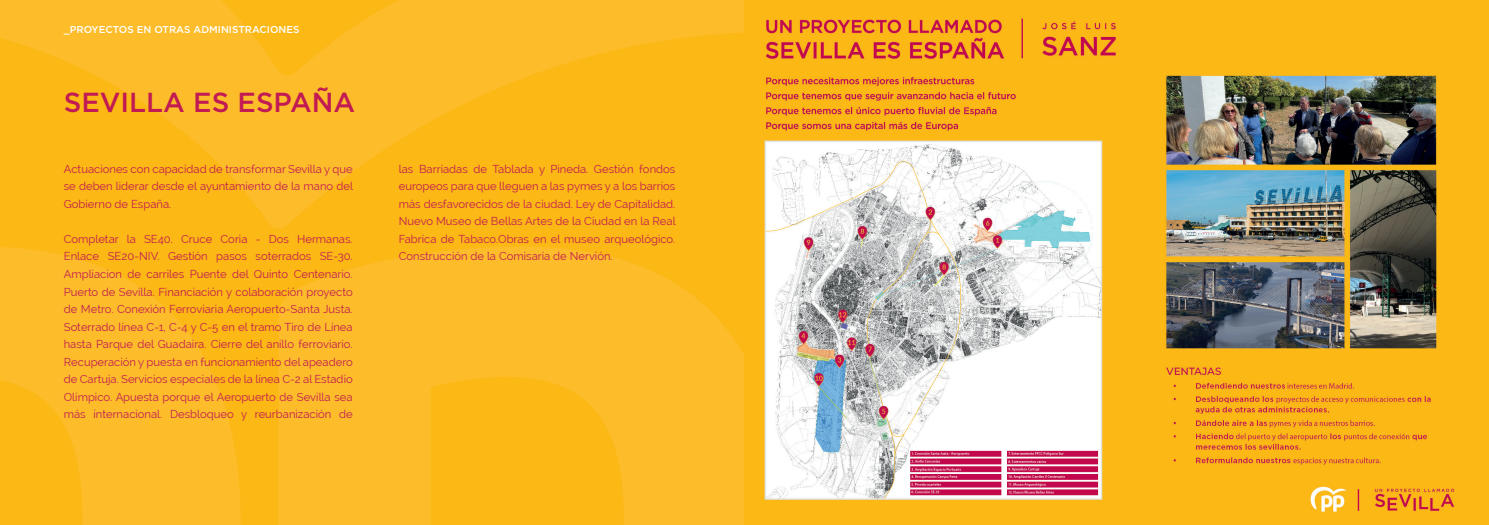
<style>
.page{position:relative;width:1489px;height:525px;background:#fff}
.page>*{position:absolute;margin:0;border:0;box-sizing:border-box;transform-origin:0 0}
.t1{font:500 27.5px "Gotham";color:#c21a53}
.t2{font:11.25px/17.5px "Raleway";color:#c21a53;text-align:justify}
.t3{font:500 10px "Gotham";color:#fff}
</style>
<div class="page">
<img style="left:0;top:0;width:744px;height:524px">
<img style="left:744px;top:0;width:744px;height:524px">
<p class="t3" style="left:64px;top:23px;width:237px">_PROYECTOS EN OTRAS ADMINISTRACIONES</p>
<h1 class="t1" style="left:64px;top:84px;width:293px">SEVILLA ES ESPAÑA</h1>
<p class="t2" style="left:64px;top:160px;width:291px">Actuaciones con capacidad de transformar Sevilla y que se deben liderar desde el ayuntamiento de la mano del Gobierno de España.</p>
<p class="t2" style="left:64px;top:230px;width:290px">Completar la SE40. Cruce Coria - Dos Hermanas.<br>Enlace SE20-NIV. Gestión pasos soterrados SE-30.<br>Ampliacion de carriles Puente del Quinto Centenario.<br>Puerto de Sevilla. Financiación y colaboración proyecto de Metro. Conexión Ferroviaria Aeropuerto-Santa Justa.<br>Soterrado línea C-1, C-4 y C-5 en el tramo Tiro de Línea hasta Parque del Guadaira. Cierre del anillo ferroviario.<br>Recuperación y puesta en funcionamiento del apeadero de Cartuja. Servicios especiales de la línea C-2 al Estadio Olímpico. Apuesta porque el Aeropuerto de Sevilla sea más internacional. Desbloqueo y reurbanización de</p>
<p class="t2" style="left:399px;top:160px;width:278px">las Barriadas de Tablada y Pineda. Gestión fondos europeos para que lleguen a las pymes y a los barrios más desfavorecidos de la ciudad. Ley de Capitalidad.<br>Nuevo Museo de Bellas Artes de la Ciudad en la Real Fabrica de Tabaco.Obras en el museo arqueológico.<br>Construcción de la Comisaría de Nervión.</p>
</div>
